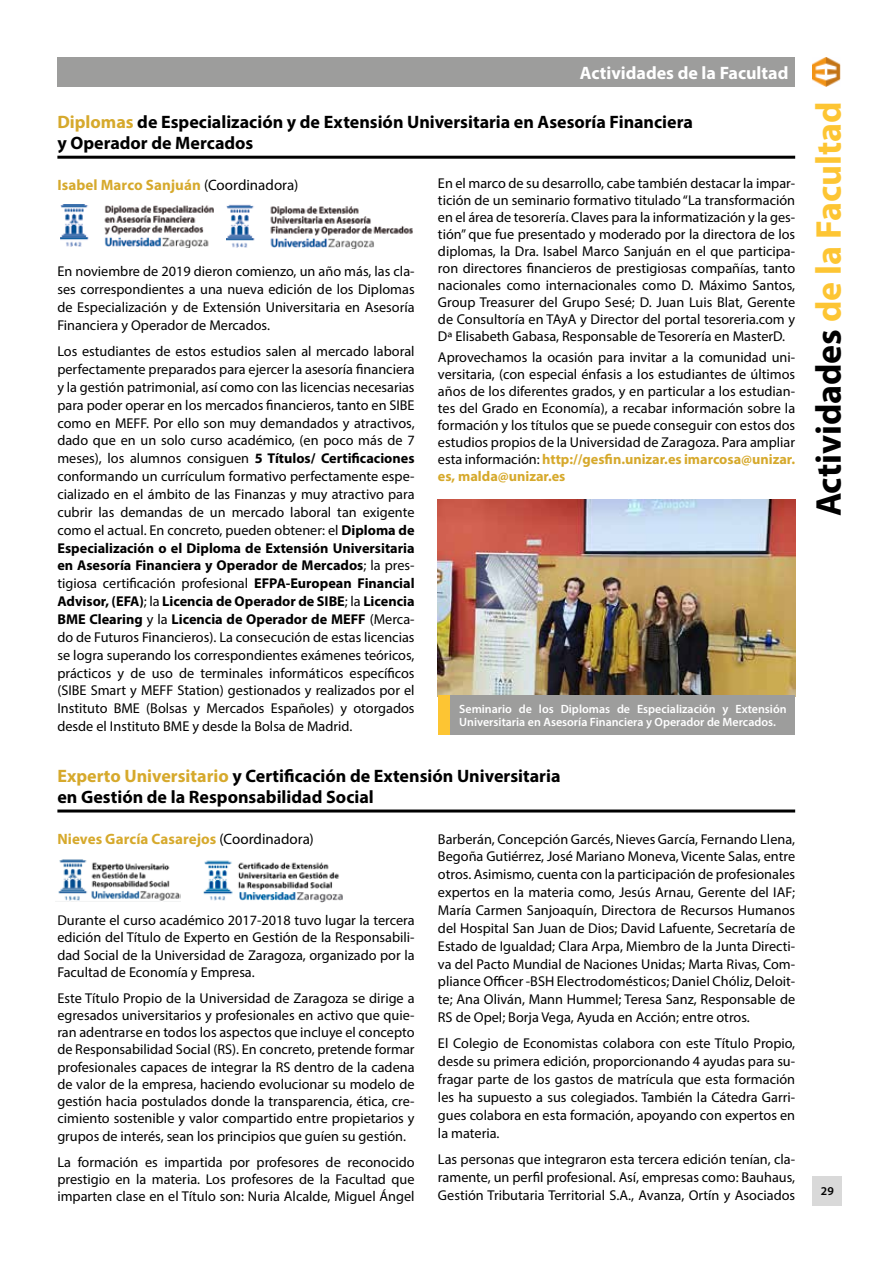
<style>
.page{position:relative;width:893px;height:1263px;background:#fff}
.page>*{position:absolute;margin:0;border:0;box-sizing:border-box;transform-origin:0 0}
.t1{font:700 36px "Myriad Pro";letter-spacing:-.005em;color:#fdc533}
.t2{font:700 18px/21px "Myriad Pro";color:#000}
.t3{font:700 18px "Myriad Pro";color:#fff}
.t4{font:700 15px "Myriad Pro";letter-spacing:.005em;color:#d6a92c}
.t5{font:14.25px/17.9px "Myriad Pro";color:#000;text-align:justify}
.t6{font:600 12px/13.5px "Myriad Pro";color:#fff}
.t7{font:600 12px "Myriad Pro";color:#000}
.s1{color:#d6a92c}
.s2{font-weight:400;color:#000}
.s3{font-weight:700}
.s4{font-weight:700;color:#d6a92c}
.s5{color:#000}
</style>
<div class="page">
<div style="left:57px;top:57px;width:738px;height:30px;background:#9d9d9c"></div>
<img style="left:812px;top:57px;width:29px;height:29px">
<div style="left:812px;top:1176px;width:30px;height:29px;background:#d9d9d9"></div>
<img style="left:227px;top:205px;width:186px;height:43px">
<img style="left:60px;top:205px;width:154px;height:43px">
<hr style="left:57px;top:156px;width:738px;height:3px;background:#000">
<img style="left:438px;top:499px;width:357px;height:196px">
<div style="left:438px;top:695px;width:13px;height:40px;background:#fdc533"></div>
<div style="left:451px;top:695px;width:344px;height:40px;background:#9d9d9c"></div>
<img style="left:58px;top:860px;width:123px;height:41px">
<img style="left:204px;top:860px;width:139px;height:42px">
<hr style="left:57px;top:809px;width:738px;height:3px;background:#000">
<p class="t3" style="left:580px;top:61px;width:210px">Actividades de la Facultad</p>
<p class="t2" style="left:57px;top:111px;width:637px"><span class="s1">Diplomas</span> de Especialización y de Extensión Universitaria en Asesoría Financiera y Operador de Mercados</p>
<p class="t4" style="left:57px;top:175px;width:242px">Isabel Marco Sanjuán <span class="s2">(Coordinadora)</span></p>
<p class="t5" style="left:57px;top:262px;width:359px">En noviembre de 2019 dieron comienzo, un año más, las cla&shy;ses correspondientes a una nueva edición de los Diplomas de Especialización y de Extensión Universitaria en Asesoría Financiera y Operador de Mercados.</p>
<p class="t5" style="left:57px;top:342px;width:359px">Los estudiantes de estos estudios salen al mercado laboral perfectamente preparados para ejercer la asesoría financiera y la gestión patrimonial, así como con las licencias necesarias para poder operar en los mercados financieros, tanto en SIBE como en MEFF. Por ello son muy demandados y atractivos, dado que en un solo curso académico, (en poco más de 7 meses), los alumnos consiguen <span class="s3">5 Títulos/ Certificaciones </span>conformando un currículum formativo perfectamente espe&shy;cializado en el ámbito de las Finanzas y muy atractivo para cubrir las demandas de un mercado laboral tan exigente como el actual. En concreto, pueden obtener: el <span class="s3">Diploma de Especialización o el Diploma de Extensión Universitaria en Asesoría Financiera y Operador de Mercados</span>; la pres&shy;tigiosa certificación profesional <span class="s3">EFPA-European Financial Advisor, (EFA)</span>; la <span class="s3">Licencia de Operador de SIBE</span>; la <span class="s3">Licencia BME Clearing</span> y la <span class="s3">Licencia de Operador de MEFF</span> (Merca&shy;do de Futuros Financieros). La consecución de estas licencias se logra superando los correspondientes exámenes teóricos, prácticos y de uso de terminales informáticos específicos (SIBE Smart y MEFF Station) gestionados y realizados por el Instituto BME (Bolsas y Mercados Españoles) y otorgados desde el Instituto BME y desde la Bolsa de Madrid.</p>
<p class="t5" style="left:438px;top:175px;width:359px;line-height:17px">En el marco de su desarrollo, cabe también destacar la impar&shy;tición de un seminario formativo titulado “La transformación en el área de tesorería. Claves para la informatización y la ges&shy;tión” que fue presentado y moderado por la directora de los diplomas, la Dra. Isabel Marco Sanjuán en el que participa&shy;ron directores financieros de prestigiosas compañías, tanto nacionales como internacionales como D. Máximo Santos, Group Treasurer del Grupo Sesé; D. Juan Luis Blat, Gerente de Consultoría en TAyA y Director del portal tesoreria.com y Dª Elisabeth Gabasa, Responsable de Tesorería en MasterD.</p>
<p class="t5" style="left:438px;top:348px;width:359px;line-height:17px">Aprovechamos la ocasión para invitar a la comunidad uni&shy;versitaria, (con especial énfasis a los estudiantes de últimos años de los diferentes grados, y en particular a los estudian&shy;tes del Grado en Economía), a recabar información sobre la formación y los títulos que se puede conseguir con estos dos estudios propios de la Universidad de Zaragoza. Para ampliar esta información: <span class="s4">http://gesfin.unizar.es imarcosa@unizar. es, malda@unizar.es</span></p>
<p class="t6" style="left:459px;top:702px;width:329px">Seminario de los Diplomas de Especialización y Extensión<br>Universitaria en Asesoría Financiera y Operador de Mercados.</p>
<p class="t2" style="left:57px;top:765px;width:505px"><span class="s1">Experto Universitario</span> y Certificación de Extensión Universitaria en Gestión de la Responsabilidad Social</p>
<p class="t5" style="left:438px;top:830px;width:359px">Barberán, Concepción Garcés, Nieves García, Fernando Llena, Begoña Gutiérrez, José Mariano Moneva, Vicente Salas, entre otros. Asimismo, cuenta con la participación de profesionales expertos en la materia como, Jesús Arnau, Gerente del IAF; María Carmen Sanjoaquín, Directora de Recursos Humanos del Hospital San Juan de Dios; David Lafuente, Secretaría de Estado de Igualdad; Clara Arpa, Miembro de la Junta Directi&shy;va del Pacto Mundial de Naciones Unidas; Marta Rivas, Com&shy;pliance Officer -BSH Electrodomésticos; Daniel Chóliz, Deloit&shy;te; Ana Oliván, Mann Hummel; Teresa Sanz, Responsable de RS de Opel; Borja Vega, Ayuda en Acción; entre otros.</p>
<p class="t5" style="left:438px;top:1034px;width:359px">El Colegio de Economistas colabora con este Título Propio, desde su primera edición, proporcionando 4 ayudas para su&shy;fragar parte de los gastos de matrícula que esta formación les ha supuesto a sus colegiados. También la Cátedra Garri&shy;gues colabora en esta formación, apoyando con expertos en la materia.</p>
<p class="t5" style="left:438px;top:1150px;width:359px">Las personas que integraron esta tercera edición tenían, cla&shy;ramente, un perfil profesional. Así, empresas como: Bauhaus, Gestión Tributaria Territorial S.A., Avanza, Ortín y Asociados</p>
<p class="t4" style="left:57px;top:829px;width:258px">Nieves García Casarejos <span class="s2">(Coordinadora)</span></p>
<p class="t5" style="left:57px;top:911px;width:359px;line-height:17.2px">Durante el curso académico 2017-2018 tuvo lugar la tercera edición del Título de Experto en Gestión de la Responsabili&shy;dad Social de la Universidad de Zaragoza, organizado por la Facultad de Economía y Empresa.</p>
<p class="t5" style="left:57px;top:989px;width:359px;line-height:17.2px">Este Título Propio de la Universidad de Zaragoza se dirige a egresados universitarios y profesionales en activo que quie&shy;ran adentrarse en todos los aspectos que incluye el concepto de Responsabilidad Social (RS). En concreto, pretende formar profesionales capaces de integrar la RS dentro de la cadena de valor de la empresa, haciendo evolucionar su modelo de gestión hacia postulados donde la transparencia, ética, cre&shy;cimiento sostenible y valor compartido entre propietarios y grupos de interés, sean los principios que guíen su gestión.</p>
<p class="t5" style="left:57px;top:1153px;width:359px;line-height:17.2px">La formación es impartida por profesores de reconocido prestigio en la materia. Los profesores de la Facultad que imparten clase en el Título son: Nuria Alcalde, Miguel Ángel</p>
<h1 class="t1" style="left:805px;top:516px;width:416px;rotate:-90deg"><span class="s5">Actividades</span> de la Facultad</h1>
<p class="t7" style="left:821px;top:1183px;width:14px">29</p>
</div>
